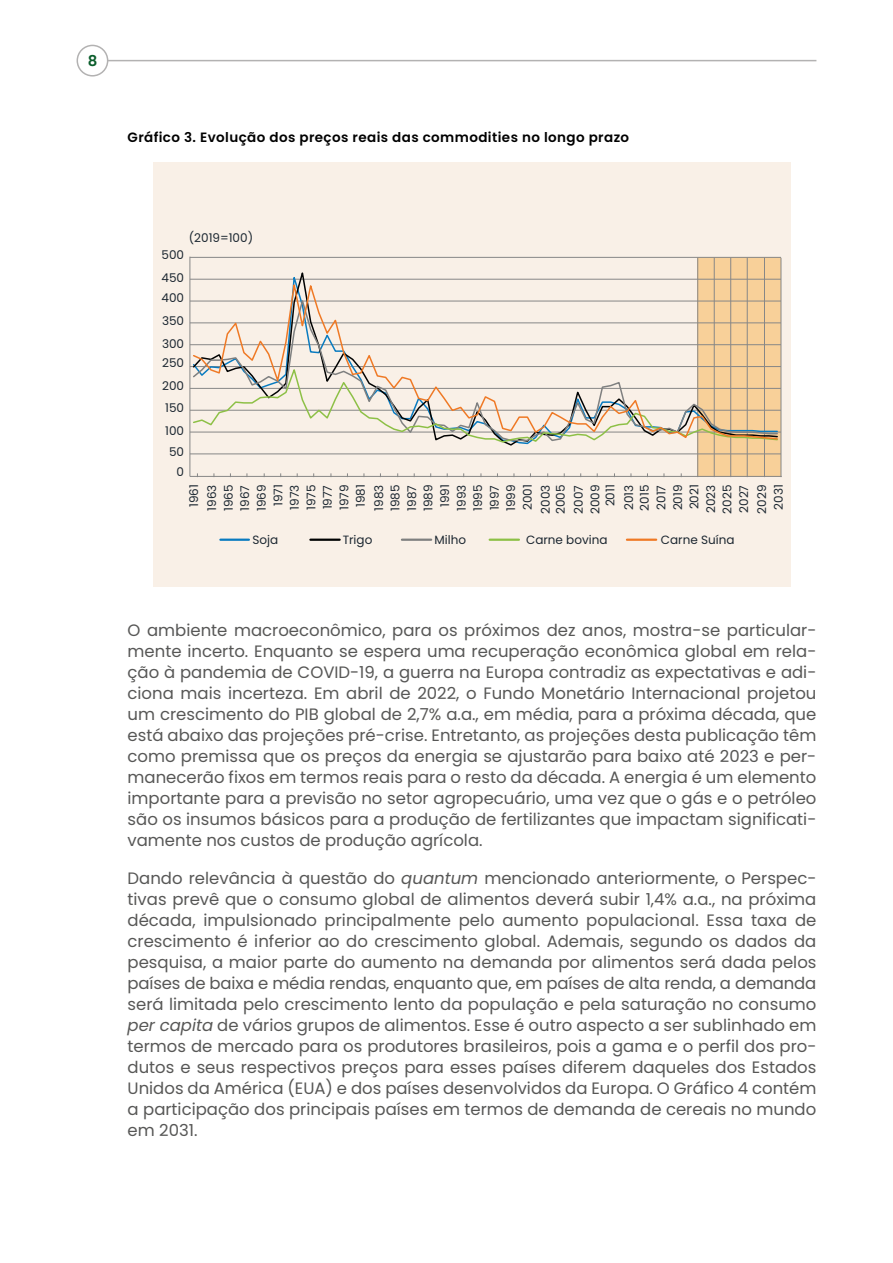
<style>
.page{position:relative;width:893px;height:1263px;background:#fff}
.page>*{position:absolute;margin:0;border:0;box-sizing:border-box;transform-origin:0 0}
.t1{font:16.5px/21px "Poppins";color:#575756;text-align:justify}
.t2{font:600 15px "Poppins";color:#0a5d2b}
.t3{font:600 13.5px "Poppins";letter-spacing:.03em;color:#000}
.t4{font:12px/16.5px "Poppins";color:#1c2731;text-align:center}
.s1{font-style:italic}
</style>
<div class="page">
<hr style="left:108px;top:60px;width:708px;height:1px;background:#b3b2b2">
<div style="left:77px;top:45px;width:31px;height:32px;border:2px solid #b3b2b2;border-radius:50%"></div>
<div style="left:153px;top:162px;width:638px;height:424px;background:#f9f0e7"></div>
<div style="left:698px;top:257px;width:83px;height:220px;background:#f8d099"></div>
<hr style="left:697px;top:258px;width:1px;height:219px;background:#878787">
<hr style="left:714px;top:258px;width:1px;height:219px;background:#878787">
<hr style="left:730px;top:258px;width:1px;height:219px;background:#878787">
<hr style="left:747px;top:258px;width:1px;height:219px;background:#878787">
<hr style="left:764px;top:258px;width:1px;height:219px;background:#878787">
<hr style="left:781px;top:258px;width:1px;height:219px;background:#878787">
<hr style="left:190px;top:279px;width:591px;height:1px;background:#878787">
<hr style="left:190px;top:257px;width:591px;height:1px;background:#878787">
<hr style="left:190px;top:301px;width:591px;height:1px;background:#878787">
<hr style="left:190px;top:322px;width:591px;height:1px;background:#878787">
<hr style="left:190px;top:344px;width:591px;height:1px;background:#878787">
<hr style="left:190px;top:366px;width:591px;height:1px;background:#878787">
<hr style="left:190px;top:453px;width:591px;height:1px;background:#878787">
<hr style="left:190px;top:432px;width:591px;height:1px;background:#878787">
<hr style="left:190px;top:410px;width:591px;height:1px;background:#878787">
<hr style="left:190px;top:388px;width:591px;height:1px;background:#878787">
<svg style="left:192px;top:276px;width:587px;height:164px"></svg>
<hr style="left:190px;top:257px;width:1px;height:219px;background:#878787">
<hr style="left:190px;top:476px;width:592px;height:1px;background:#878787">
<hr style="left:220px;top:539px;width:29px;height:2px;background:#097bc0">
<hr style="left:310px;top:539px;width:30px;height:2px;background:#010202">
<hr style="left:402px;top:539px;width:29px;height:2px;background:#7f8080">
<hr style="left:490px;top:539px;width:29px;height:2px;background:#8dc046">
<hr style="left:627px;top:539px;width:29px;height:2px;background:#ef7925">
<p class="t2" style="left:88px;top:52px;width:11px">8</p>
<p class="t3" style="left:128px;top:129px;width:503px">Gráfico 3. Evolução dos preços reais das commodities no longo prazo</p>
<p class="t4" style="left:189px;top:230px;width:66px">(2019=100)</p>
<p class="t4" style="left:162px;top:246px;width:24px">500</p>
<p class="t4" style="left:162px;top:270px;width:24px">450</p>
<p class="t4" style="left:162px;top:290px;width:24px">400</p>
<p class="t4" style="left:162px;top:313px;width:24px">350</p>
<p class="t4" style="left:162px;top:335px;width:24px">300</p>
<p class="t4" style="left:162px;top:354px;width:23px">250</p>
<p class="t4" style="left:162px;top:378px;width:23px">200</p>
<p class="t4" style="left:165px;top:400px;width:20px">150</p>
<p class="t4" style="left:165px;top:423px;width:20px">100</p>
<p class="t4" style="left:169px;top:443px;width:17px">50</p>
<p class="t4" style="left:177px;top:464px;width:9px">0</p>
<p class="t4" style="left:186px;top:507px;width:24px;rotate:-90deg">1961</p>
<p class="t4" style="left:204px;top:511px;width:28px;rotate:-90deg">1963<br>1965<br>1967<br>1969<br>1971<br>1973<br>1975<br>1977<br>1979<br>1981</p>
<p class="t4" style="left:371px;top:511px;width:28px;rotate:-90deg">1983<br>1985<br>1987<br>1989<br>1991<br>1993<br>1995<br>1997<br>1999<br>2001</p>
<p class="t4" style="left:538px;top:514px;width:31px;line-height:15px;text-align:left;rotate:-90deg">2003<br>2005</p>
<p class="t4" style="left:570px;top:514px;width:31px;text-align:left;rotate:-90deg">2007<br>2009</p>
<p class="t4" style="left:601px;top:510px;width:27px;line-height:18.6px;rotate:-90deg">2011<br>2013</p>
<p class="t4" style="left:637px;top:514px;width:31px;rotate:-90deg">2015<br>2017<br>2019<br>2021<br>2023<br>2025<br>2027</p>
<p class="t4" style="left:754px;top:513px;width:31px;rotate:-90deg">2029<br>2031</p>
<p class="t4" style="left:252px;top:532px;width:27px">Soja</p>
<p class="t4" style="left:343px;top:532px;width:31px">Trigo</p>
<p class="t4" style="left:435px;top:532px;width:33px">Milho</p>
<p class="t4" style="left:526px;top:532px;width:83px">Carne bovina</p>
<p class="t4" style="left:661px;top:532px;width:75px">Carne Suína</p>
<p class="t1" style="left:128px;top:620px;width:690px">O ambiente macroeconômico, para os próximos dez anos, mostra-se particular&shy;mente incerto. Enquanto se espera uma recuperação econômica global em rela&shy;ção à pandemia de COVID-19, a guerra na Europa contradiz as expectativas e adi&shy;ciona mais incerteza. Em abril de 2022, o Fundo Monetário Internacional projetou um crescimento do PIB global de 2,7% a.a., em média, para a próxima década, que está abaixo das projeções pré-crise. Entretanto, as projeções desta publicação têm como premissa que os preços da energia se ajustarão para baixo até 2023 e per&shy;manecerão fixos em termos reais para o resto da década. A energia é um elemento importante para a previsão no setor agropecuário, uma vez que o gás e o petróleo são os insumos básicos para a produção de fertilizantes que impactam significati&shy;vamente nos custos de produção agrícola.</p>
<p class="t1" style="left:128px;top:868px;width:690px">Dando relevância à questão do <span class="s1">quantum</span> mencionado anteriormente, o Perspec&shy;tivas prevê que o consumo global de alimentos deverá subir 1,4% a.a., na próxima década, impulsionado principalmente pelo aumento populacional. Essa taxa de crescimento é inferior ao do crescimento global. Ademais, segundo os dados da pesquisa, a maior parte do aumento na demanda por alimentos será dada pelos países de baixa e média rendas, enquanto que, em países de alta renda, a demanda será limitada pelo crescimento lento da população e pela saturação no consumo <span class="s1">per capita</span> de vários grupos de alimentos. Esse é outro aspecto a ser sublinhado em termos de mercado para os produtores brasileiros, pois a gama e o perfil dos pro&shy;dutos e seus respectivos preços para esses países diferem daqueles dos Estados Unidos da América (EUA) e dos países desenvolvidos da Europa. O Gráfico 4 contém a participação dos principais países em termos de demanda de cereais no mundo em 2031.</p>
</div>
